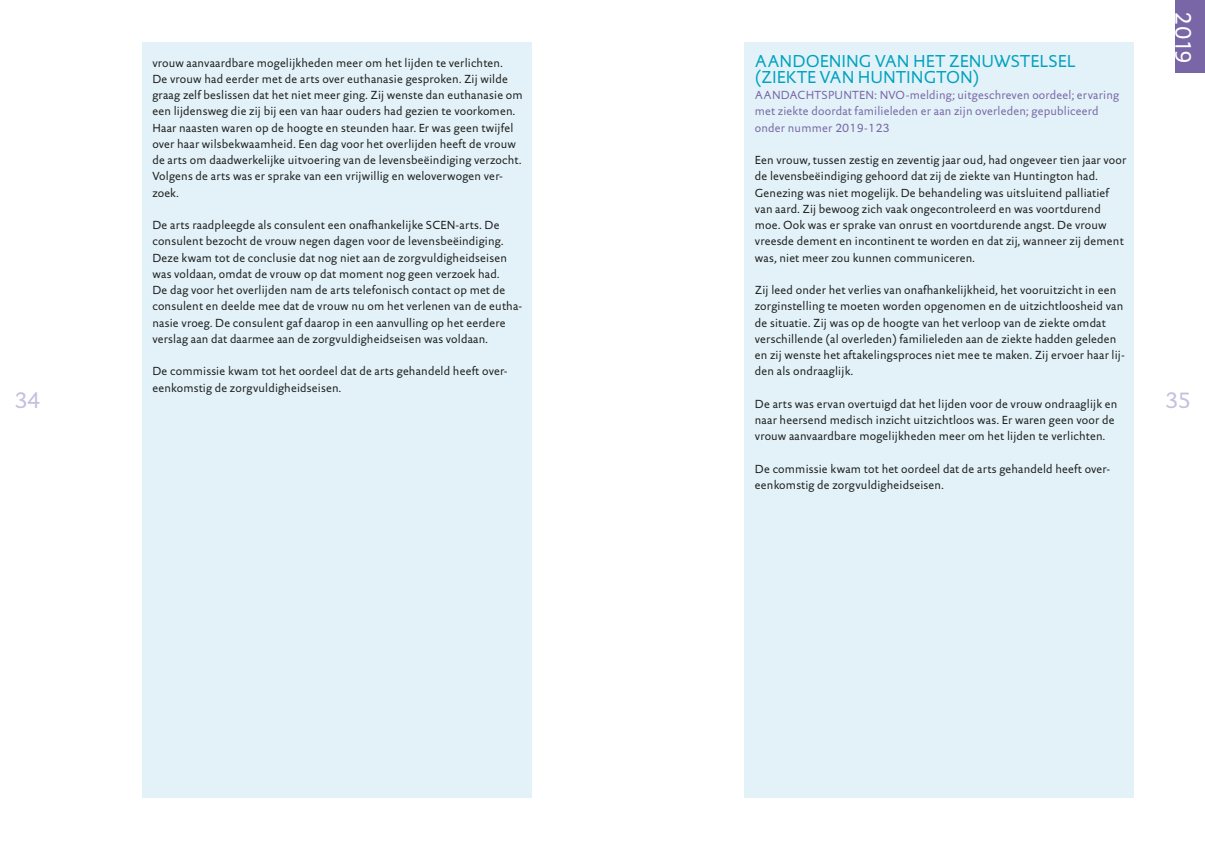
<style>
.page{position:relative;width:1205px;height:851px;background:#fff}
.page>*{position:absolute;margin:0;border:0;box-sizing:border-box;transform-origin:0 0}
.t1{font:22.5px "DTL Documenta Sans TOT";color:#fff}
.t2{font:22.5px "DTL Documenta Sans TOT";color:#c7bfde}
.t3{font:17.5px/16.2px "DTL Documenta Sans TOT";color:#00a1bf}
.t4{font:11.88px/16.2px "DTL Documenta Sans TOT";letter-spacing:.015em;color:#1d1d1b}
.t5{font:11.88px/16.2px "DTL Documenta Sans TOT";letter-spacing:.015em;color:#7966a7}
</style>
<div class="page">
<div style="left:1175px;top:0;width:30px;height:73px;background:#7966a7"></div>
<div style="left:142px;top:43px;width:389px;height:754px;background:#e2f2f8"></div>
<div style="left:744px;top:43px;width:390px;height:755px;background:#e2f2f8"></div>
<h1 class="t1" style="left:1197px;top:11px;width:55px;rotate:90deg">2019</h1>
<h2 class="t3" style="left:755px;top:52px;width:322px">AANDOENING VAN HET ZENUWSTELSEL (ZIEKTE VAN HUNTINGTON)</h2>
<p class="t5" style="left:755px;top:87px;width:366px">AANDACHTSPUNTEN: NVO-melding; uitgeschreven oordeel; ervaring met ziekte doordat familieleden er aan zijn overleden; gepubliceerd onder nummer 2019-123</p>
<p class="t4" style="left:755px;top:152px;width:373px">Een vrouw, tussen zestig en zeventig jaar oud, had ongeveer tien jaar voor de levensbeëindiging gehoord dat zij de ziekte van Huntington had.<br>Genezing was niet mogelijk. De behandeling was uitsluitend palliatief van aard. Zij bewoog zich vaak ongecontroleerd en was voortdurend moe. Ook was er sprake van onrust en voortdurende angst. De vrouw vreesde dement en incontinent te worden en dat zij, wanneer zij dement was, niet meer zou kunnen communiceren.</p>
<p class="t4" style="left:755px;top:282px;width:371px">Zij leed onder het verlies van onafhankelijkheid, het vooruitzicht in een zorginstelling te moeten worden opgenomen en de uitzichtloosheid van de situatie. Zij was op de hoogte van het verloop van de ziekte omdat verschillende (al overleden) familieleden aan de ziekte hadden geleden en zij wenste het aftakelingsproces niet mee te maken. Zij ervoer haar lij&shy;den als ondraaglijk.</p>
<p class="t4" style="left:755px;top:395px;width:364px">De arts was ervan overtuigd dat het lijden voor de vrouw ondraaglijk en naar heersend medisch inzicht uitzichtloos was. Er waren geen voor de vrouw aanvaardbare mogelijkheden meer om het lijden te verlichten.</p>
<p class="t4" style="left:755px;top:460px;width:357px">De commissie kwam tot het oordeel dat de arts gehandeld heeft over&shy;eenkomstig de zorgvuldigheidseisen.</p>
<p class="t4" style="left:152px;top:54px;width:372px">vrouw aanvaardbare mogelijkheden meer om het lijden te verlichten.<br>De vrouw had eerder met de arts over euthanasie gesproken. Zij wilde graag zelf beslissen dat het niet meer ging. Zij wenste dan euthanasie om een lijdensweg die zij bij een van haar ouders had gezien te voorkomen.<br>Haar naasten waren op de hoogte en steunden haar. Er was geen twijfel over haar wilsbekwaamheid. Een dag voor het overlijden heeft de vrouw de arts om daadwerkelijke uitvoering van de levensbeëindiging verzocht.<br>Volgens de arts was er sprake van een vrijwillig en weloverwogen ver&shy;zoek.</p>
<p class="t4" style="left:152px;top:217px;width:371px">De arts raadpleegde als consulent een onafhankelijke SCEN-arts. De consulent bezocht de vrouw negen dagen voor de levensbeëindiging.<br>Deze kwam tot de conclusie dat nog niet aan de zorgvuldigheidseisen was voldaan, omdat de vrouw op dat moment nog geen verzoek had.<br>De dag voor het overlijden nam de arts telefonisch contact op met de consulent en deelde mee dat de vrouw nu om het verlenen van de eutha&shy;nasie vroeg. De consulent gaf daarop in een aanvulling op het eerdere verslag aan dat daarmee aan de zorgvuldigheidseisen was voldaan.</p>
<p class="t4" style="left:152px;top:363px;width:357px">De commissie kwam tot het oordeel dat de arts gehandeld heeft over&shy;eenkomstig de zorgvuldigheidseisen.</p>
<h1 class="t2" style="left:14px;top:386px;width:27px">34</h1>
<h1 class="t2" style="left:1165px;top:386px;width:27px">35</h1>
</div>
